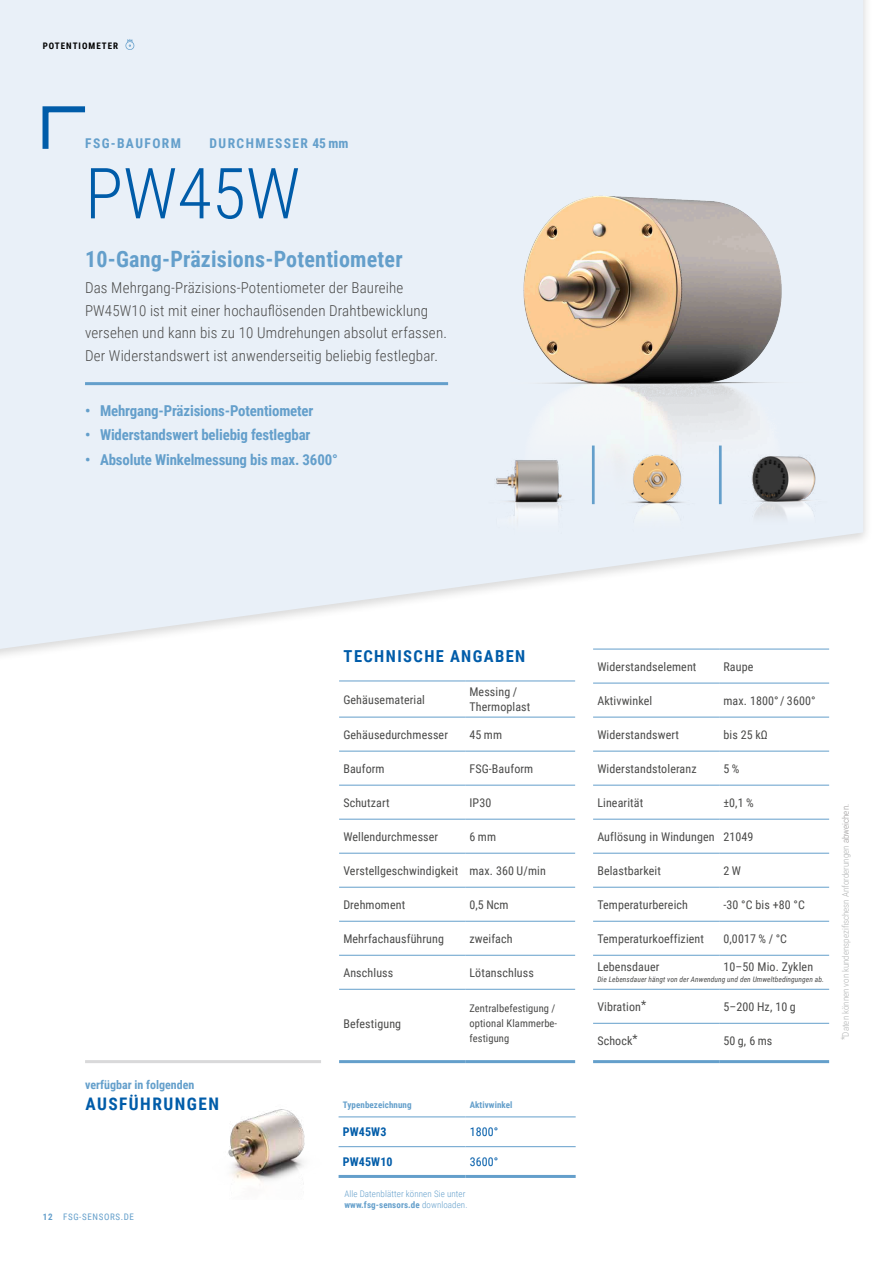
<style>
.page{position:relative;width:893px;height:1263px;background:#fff}
.page>*{position:absolute;margin:0;border:0;box-sizing:border-box;transform-origin:0 0}
.t1{font:300 70.5px "Roboto Condensed";color:#005ca9}
.t2{font:700 22.5px "Roboto Condensed";letter-spacing:.01em;color:#649fcb}
.t3{font:700 17.25px "Roboto Condensed";letter-spacing:.085em;color:#005ca9}
.t4{font:700 16.5px "Roboto Condensed";letter-spacing:.085em;color:#005ca9}
.t5{font:300 15px/22.5px "Roboto Condensed";letter-spacing:.01em;color:#4a4a49}
.t6{font:700 15px "Roboto Condensed";letter-spacing:-.01em;color:#649fcb}
.t7{font:700 13.5px "Roboto Condensed";letter-spacing:.105em;color:#649fcb}
.t8{font:12px/14.4px "Roboto Condensed";letter-spacing:.01em;color:#4a4a49}
.t9{font:700 12px "Roboto Condensed";color:#649fcb}
.t10{font:700 12px "Roboto Condensed";letter-spacing:.01em;color:#005ca9}
.t11{font:12px "Roboto Condensed";letter-spacing:.01em;color:#005ca9}
.t12{font:10.5px/15px "Roboto Condensed";letter-spacing:.01em;color:#4a4a49}
.t13{font:300 9px/10.8px "Roboto Condensed";letter-spacing:.01em;color:#649fcb}
.t14{font:300 9px "Roboto Condensed";color:#b0b2b2}
.t15{font:700 9px "Roboto Condensed";letter-spacing:.01em;color:#649fcb}
.t16{font:9px "Roboto Condensed";letter-spacing:.075em;color:#649fcb}
.t17{font:700 9px "Roboto Condensed";letter-spacing:.115em;color:#000}
.t18{font:italic 7.5px "Roboto Condensed";letter-spacing:.01em;color:#4a4a49}
.s1{font-weight:700}
.s2{color:#9a9797}
</style>
<div class="page">
<div style="left:0;top:0;width:872px;height:663px;background:#000;opacity:.15"></div>
<svg style="left:0;top:0;width:863px;height:649px;background:#ebf1f8"></svg>
<img style="left:228px;top:1109px;width:77px;height:76px">
<hr style="left:85px;top:382px;width:363px;height:3px;background:#649fcb">
<hr style="left:339px;top:751px;width:126px;height:1px;background:#649fcb">
<hr style="left:465px;top:751px;width:110px;height:1px;background:#649fcb">
<hr style="left:339px;top:785px;width:126px;height:1px;background:#649fcb">
<hr style="left:465px;top:785px;width:110px;height:1px;background:#649fcb">
<hr style="left:339px;top:819px;width:126px;height:1px;background:#649fcb">
<hr style="left:465px;top:819px;width:110px;height:1px;background:#649fcb">
<hr style="left:339px;top:853px;width:126px;height:1px;background:#649fcb">
<hr style="left:465px;top:853px;width:110px;height:1px;background:#649fcb">
<hr style="left:339px;top:887px;width:126px;height:1px;background:#649fcb">
<hr style="left:465px;top:887px;width:110px;height:1px;background:#649fcb">
<hr style="left:339px;top:921px;width:126px;height:1px;background:#649fcb">
<hr style="left:465px;top:921px;width:110px;height:1px;background:#649fcb">
<hr style="left:339px;top:681px;width:126px;height:1px;background:#649fcb">
<hr style="left:465px;top:681px;width:110px;height:1px;background:#649fcb">
<hr style="left:339px;top:717px;width:126px;height:1px;background:#649fcb">
<hr style="left:465px;top:717px;width:110px;height:1px;background:#649fcb">
<hr style="left:339px;top:955px;width:126px;height:1px;background:#649fcb">
<hr style="left:465px;top:955px;width:110px;height:1px;background:#649fcb">
<hr style="left:339px;top:1060px;width:126px;height:3px;background:#649fcb">
<hr style="left:465px;top:1060px;width:110px;height:3px;background:#649fcb">
<hr style="left:339px;top:989px;width:126px;height:1px;background:#649fcb">
<hr style="left:465px;top:989px;width:110px;height:1px;background:#649fcb">
<hr style="left:593px;top:683px;width:126px;height:1px;background:#649fcb">
<hr style="left:719px;top:683px;width:110px;height:1px;background:#649fcb">
<hr style="left:593px;top:717px;width:126px;height:1px;background:#649fcb">
<hr style="left:719px;top:717px;width:110px;height:1px;background:#649fcb">
<hr style="left:593px;top:751px;width:126px;height:1px;background:#649fcb">
<hr style="left:719px;top:751px;width:110px;height:1px;background:#649fcb">
<hr style="left:593px;top:1023px;width:126px;height:1px;background:#649fcb">
<hr style="left:719px;top:1023px;width:110px;height:1px;background:#649fcb">
<hr style="left:593px;top:785px;width:126px;height:1px;background:#649fcb">
<hr style="left:719px;top:785px;width:110px;height:1px;background:#649fcb">
<hr style="left:593px;top:819px;width:126px;height:1px;background:#649fcb">
<hr style="left:719px;top:819px;width:110px;height:1px;background:#649fcb">
<hr style="left:593px;top:853px;width:126px;height:1px;background:#649fcb">
<hr style="left:719px;top:853px;width:110px;height:1px;background:#649fcb">
<hr style="left:593px;top:921px;width:126px;height:1px;background:#649fcb">
<hr style="left:719px;top:921px;width:110px;height:1px;background:#649fcb">
<hr style="left:593px;top:989px;width:126px;height:1px;background:#649fcb">
<hr style="left:719px;top:989px;width:110px;height:1px;background:#649fcb">
<hr style="left:593px;top:887px;width:126px;height:1px;background:#649fcb">
<hr style="left:719px;top:887px;width:110px;height:1px;background:#649fcb">
<hr style="left:593px;top:1060px;width:126px;height:3px;background:#649fcb">
<hr style="left:719px;top:1060px;width:110px;height:3px;background:#649fcb">
<hr style="left:593px;top:649px;width:126px;height:1px;background:#649fcb">
<hr style="left:719px;top:649px;width:110px;height:1px;background:#649fcb">
<hr style="left:593px;top:955px;width:126px;height:1px;background:#649fcb">
<hr style="left:719px;top:955px;width:110px;height:1px;background:#649fcb">
<hr style="left:339px;top:1117px;width:126px;height:1px;background:#649fcb">
<hr style="left:465px;top:1117px;width:111px;height:1px;background:#649fcb">
<hr style="left:339px;top:1146px;width:126px;height:1px;background:#649fcb">
<hr style="left:465px;top:1146px;width:111px;height:1px;background:#649fcb">
<hr style="left:339px;top:1175px;width:126px;height:3px;background:#649fcb">
<hr style="left:465px;top:1175px;width:111px;height:3px;background:#649fcb">
<hr style="left:85px;top:1060px;width:236px;height:3px;background:#d9d9da">
<img style="left:466px;top:105px;width:363px;height:424px">
<img style="left:471px;top:431px;width:122px;height:103px">
<img style="left:593px;top:433px;width:127px;height:98px">
<hr style="left:592px;top:445px;width:3px;height:59px;background:#649fcb">
<hr style="left:719px;top:445px;width:3px;height:59px;background:#649fcb">
<img style="left:720px;top:433px;width:122px;height:102px">
<svg style="left:40px;top:103px;width:51px;height:52px;background:#bfd5e9"></svg>
<svg style="left:125px;top:39px;width:10px;height:12px"></svg>
<p class="t17" style="left:43px;top:39px;width:77px">POTENTIOMETER</p>
<p class="t7" style="left:85px;top:134px;width:97px">FSG-BAUFORM</p>
<p class="t7" style="left:210px;top:134px;width:141px">DURCHMESSER 45 mm</p>
<h1 class="t1" style="left:85px;top:144px;width:217px">PW45W</h1>
<h2 class="t2" style="left:85px;top:243px;width:319px">10-Gang-Präzisions-Potentiometer</h2>
<p class="t5" style="left:85px;top:276px;width:363px">Das Mehrgang-Präzisions-Potentiometer der Baureihe PW45W10 ist mit einer hochauflösenden Drahtbewicklung versehen und kann bis zu 10 Umdrehungen absolut erfassen.<br>Der Widerstandswert ist anwenderseitig beliebig festlegbar.</p>
<p class="t6" style="left:85px;top:400px;width:230px">• Mehrgang-Präzisions-Potentiometer</p>
<p class="t6" style="left:85px;top:424px;width:227px">• Widerstandswert beliebig festlegbar</p>
<p class="t6" style="left:85px;top:449px;width:254px">• Absolute Winkelmessung bis max. 3600°</p>
<p class="t9" style="left:85px;top:1076px;width:111px">verfügbar in folgenden</p>
<h3 class="t3" style="left:85px;top:1092px;width:135px">AUSFÜHRUNGEN</h3>
<p class="t16" style="left:43px;top:1211px;width:93px"><span class="s1">12</span> FSG-SENSORS.DE</p>
<h3 class="t4" style="left:344px;top:644px;width:183px">TECHNISCHE ANGABEN</h3>
<p class="t8" style="left:343px;top:692px;width:83px">Gehäusematerial</p>
<p class="t8" style="left:469px;top:684px;width:62px">Messing /<br>Thermoplast</p>
<p class="t8" style="left:343px;top:727px;width:106px">Gehäusedurchmesser</p>
<p class="t8" style="left:469px;top:727px;width:34px">45 mm</p>
<p class="t8" style="left:343px;top:761px;width:43px">Bauform</p>
<p class="t8" style="left:469px;top:761px;width:65px">FSG-Bauform</p>
<p class="t8" style="left:343px;top:795px;width:48px">Schutzart</p>
<p class="t8" style="left:469px;top:795px;width:23px">IP30</p>
<p class="t8" style="left:343px;top:829px;width:96px">Wellendurchmesser</p>
<p class="t8" style="left:469px;top:829px;width:28px">6 mm</p>
<p class="t8" style="left:343px;top:863px;width:204px">Verstellgeschwindigkeit max. 360 U/min</p>
<p class="t8" style="left:343px;top:897px;width:63px">Drehmoment</p>
<p class="t8" style="left:469px;top:897px;width:41px">0,5 Ncm</p>
<p class="t8" style="left:343px;top:931px;width:102px">Mehrfachausführung</p>
<p class="t8" style="left:469px;top:931px;width:45px">zweifach</p>
<p class="t8" style="left:343px;top:965px;width:51px">Anschluss</p>
<p class="t8" style="left:469px;top:965px;width:66px">Lötanschluss</p>
<p class="t8" style="left:343px;top:1016px;width:59px">Befestigung</p>
<p class="t12" style="left:469px;top:1000px;width:89px">Zentralbefestigung / optional Klammerbe&shy;festigung</p>
<p class="t15" style="left:343px;top:1099px;width:70px">Typenbezeichnung</p>
<p class="t15" style="left:470px;top:1099px;width:44px">Aktivwinkel</p>
<p class="t10" style="left:343px;top:1123px;width:45px">PW45W3</p>
<p class="t11" style="left:470px;top:1123px;width:30px">1800°</p>
<p class="t10" style="left:343px;top:1153px;width:51px">PW45W10</p>
<p class="t11" style="left:470px;top:1153px;width:30px">3600°</p>
<p class="t13" style="left:344px;top:1188px;width:125px">Alle Datenblätter können Sie unter <span class="s1">www.fsg-sensors.de</span> downloaden.</p>
<p class="t8" style="left:597px;top:659px;width:101px">Widerstandselement</p>
<p class="t8" style="left:723px;top:659px;width:31px">Raupe</p>
<p class="t8" style="left:597px;top:693px;width:56px">Aktivwinkel</p>
<p class="t8" style="left:723px;top:693px;width:94px">max. 1800° / 3600°</p>
<p class="t8" style="left:597px;top:727px;width:83px">Widerstandswert</p>
<p class="t8" style="left:723px;top:727px;width:46px">bis 25 kΩ</p>
<p class="t8" style="left:597px;top:761px;width:101px">Widerstandstoleranz</p>
<p class="t8" style="left:723px;top:761px;width:18px">5 %</p>
<p class="t8" style="left:597px;top:795px;width:47px">Linearität</p>
<p class="t8" style="left:723px;top:795px;width:32px">±0,1 %</p>
<p class="t8" style="left:597px;top:829px;width:158px">Auflösung in Windungen 21049</p>
<p class="t8" style="left:597px;top:863px;width:65px">Belastbarkeit</p>
<p class="t8" style="left:723px;top:863px;width:19px">2 W</p>
<p class="t8" style="left:597px;top:897px;width:92px">Temperaturbereich</p>
<p class="t8" style="left:723px;top:897px;width:83px">-30 °C bis +80 °C</p>
<p class="t8" style="left:597px;top:931px;width:108px">Temperaturkoeffizient</p>
<p class="t8" style="left:723px;top:931px;width:65px">0,0017 % / °C</p>
<p class="t8" style="left:597px;top:959px;width:64px">Lebensdauer</p>
<p class="t8" style="left:723px;top:959px;width:91px">10–50 Mio. Zyklen</p>
<p class="t18" style="left:597px;top:974px;width:228px">Die Lebensdauer hängt von der Anwendung und den Umweltbedingungen ab.</p>
<p class="t8" style="left:597px;top:999px;width:50px">Vibration*</p>
<p class="t8" style="left:723px;top:999px;width:74px">5–200 Hz, 10 g</p>
<p class="t8" style="left:597px;top:1033px;width:42px">Schock*</p>
<p class="t8" style="left:723px;top:1033px;width:50px">50 g, 6 ms</p>
<p class="t14" style="left:839px;top:1040px;width:238px;rotate:-90deg">*Daten können von kundenspezifischesn Anforderungen <span class="s2">abweichen.</span></p>
</div>
